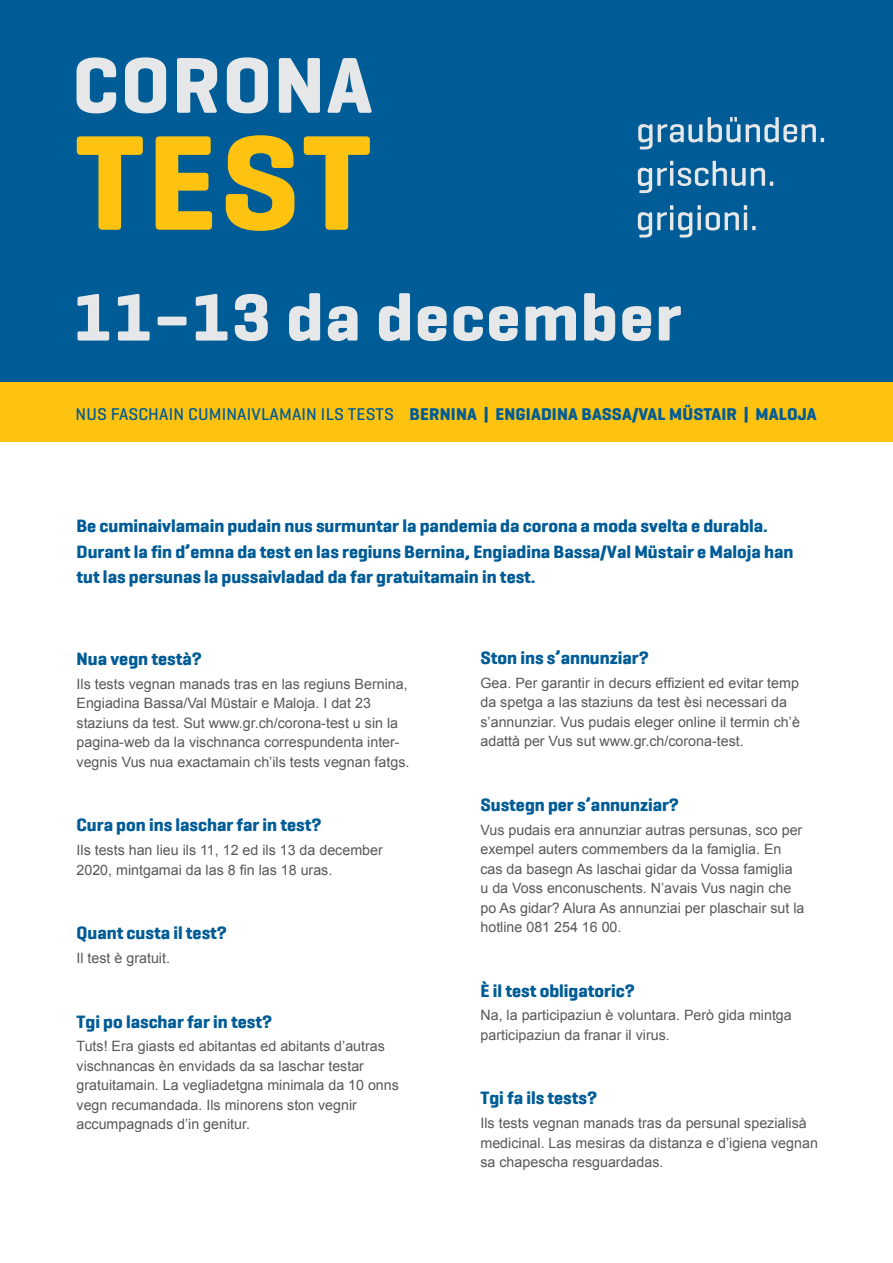
<style>
.page{position:relative;width:893px;height:1263px;background:#fff}
.page>*{position:absolute;margin:0;border:0;box-sizing:border-box;transform-origin:0 0}
.t1{font:700 67.8px "Geogrotesque W01";letter-spacing:.025em;color:#e6e7e9}
.t2{font:700 18px/25.5px "Geogrotesque W01";color:#005c96}
.t3{font:700 17.4px "Geogrotesque";letter-spacing:.01em;color:#005c96}
.t4{font:14.25px/19.5px "Arial";color:#57585a}
.s1{font-weight:500}
</style>
<div class="page">
<div style="left:0;top:0;width:893px;height:432px;background:#005c96"></div>
<div style="left:0;top:383px;width:893px;height:59px;background:#fec210"></div>
<svg style="left:77px;top:136px;width:66px;height:94px"></svg>
<svg style="left:156px;top:136px;width:56px;height:94px"></svg>
<svg style="left:226px;top:135px;width:68px;height:96px"></svg>
<svg style="left:304px;top:136px;width:66px;height:94px"></svg>
<svg style="left:77px;top:57px;width:39px;height:56px"></svg>
<svg style="left:125px;top:57px;width:41px;height:56px"></svg>
<svg style="left:177px;top:58px;width:40px;height:55px"></svg>
<svg style="left:227px;top:57px;width:41px;height:56px"></svg>
<svg style="left:279px;top:58px;width:41px;height:55px"></svg>
<svg style="left:327px;top:58px;width:45px;height:55px"></svg>
<svg style="left:638px;top:117px;width:102px;height:32px"></svg>
<svg style="left:746px;top:117px;width:78px;height:25px"></svg>
<svg style="left:638px;top:205px;width:118px;height:32px"></svg>
<svg style="left:638px;top:161px;width:135px;height:32px"></svg>
<h1 class="t1" style="left:73px;top:279px;width:609px">11–13 da december</h1>
<p class="t3" style="left:75px;top:403px;width:743px"><span class="s1">NUS FASCHAIN CUMINAIVLAMAIN ILS TESTS</span> BERNINA | ENGIADINA BASSA/VAL MÜSTAIR | MALOJA</p>
<p class="t2" style="left:77px;top:513px;width:718px">Be cuminaivlamain pudain nus surmuntar la pandemia da corona a moda svelta e durabla.<br>Durant la fin d’emna da test en las regiuns Bernina, Engiadina Bassa/Val Müstair e Maloja han tut las persunas la pussaivladad da far gratuitamain in test.</p>
<p class="t2" style="left:77px;top:646px;width:127px">Nua vegn testà?</p>
<p class="t4" style="left:77px;top:674px;width:334px">Ils tests vegnan manads tras en las regiuns Bernina, Engiadina Bassa/Val Müstair e Maloja. I dat 23 staziuns da test. Sut www.gr.ch/corona-test u sin la pagina-web da la vischnanca correspundenta inter&shy;vegnis Vus nua exactamain ch’ils tests vegnan fatgs.</p>
<p class="t2" style="left:77px;top:812px;width:247px">Cura pon ins laschar far in test?</p>
<p class="t4" style="left:77px;top:841px;width:308px">Ils tests han lieu ils 11, 12 ed ils 13 da december<br>2020, mintgamai da las 8 fin las 18 uras.</p>
<p class="t2" style="left:77px;top:920px;width:152px">Quant custa il test?</p>
<p class="t4" style="left:77px;top:948px;width:95px">Il test è gratuit.</p>
<p class="t2" style="left:77px;top:1008px;width:197px">Tgi po laschar far in test?</p>
<p class="t4" style="left:77px;top:1037px;width:324px">Tuts! Era giasts ed abitantas ed abitants d’autras vischnancas èn envidads da sa laschar testar gratuitamain. La vegliadetgna minimala da 10 onns vegn recumandada. Ils minorens ston vegnir accumpagnads d’in genitur.</p>
<p class="t2" style="left:480px;top:645px;width:170px">Ston ins s’annunziar?</p>
<p class="t4" style="left:480px;top:673px;width:321px">Gea. Per garantir in decurs effizient ed evitar temp da spetga a las staziuns da test èsi necessari da s’annunziar. Vus pudais eleger online il termin ch’è adattà per Vus sut www.gr.ch/corona-test.</p>
<p class="t2" style="left:480px;top:792px;width:200px">Sustegn per s’annunziar?</p>
<p class="t4" style="left:480px;top:820px;width:325px">Vus pudais era annunziar autras persunas, sco per exempel auters commembers da la famiglia. En cas da basegn As laschai gidar da Vossa famiglia<br>u da Voss enconuschents. N’avais Vus nagin che po As gidar? Alura As annunziai per plaschair sut la hotline 081 254 16 00.</p>
<p class="t2" style="left:480px;top:978px;width:156px">È il test obligatoric?</p>
<p class="t4" style="left:480px;top:1006px;width:313px">Na, la participaziun è voluntara. Però gida mintga participaziun da franar il virus.</p>
<p class="t2" style="left:480px;top:1085px;width:118px">Tgi fa ils tests?</p>
<p class="t4" style="left:480px;top:1113px;width:339px">Ils tests vegnan manads tras da persunal spezialisà medicinal. Las mesiras da distanza e d’igiena vegnan sa chapescha resguardadas.</p>
</div>
